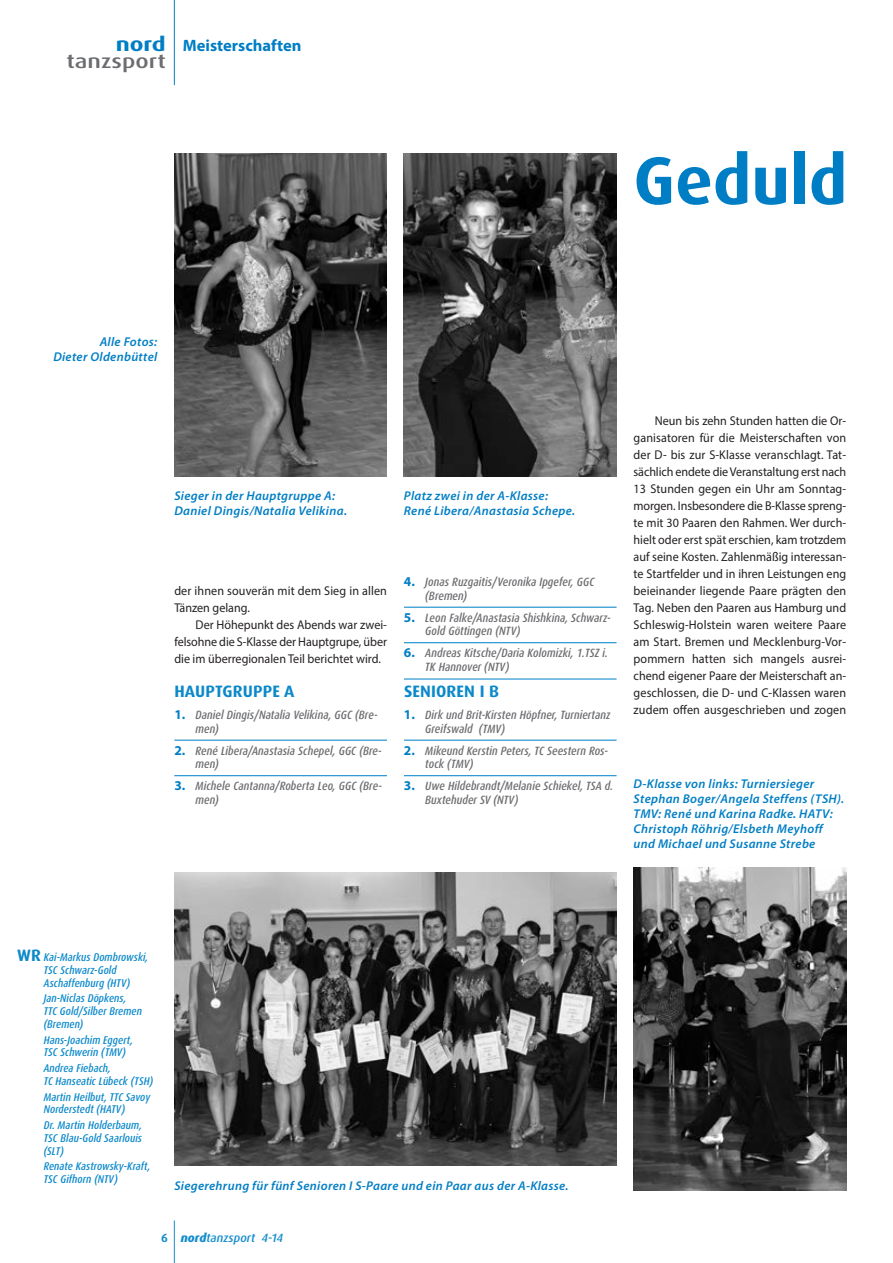
<style>
.page{position:relative;width:893px;height:1263px;background:#fff}
.page>*{position:absolute;margin:0;border:0;box-sizing:border-box;transform-origin:0 0}
.t1{font:700 67.5px "Dax OT";color:#007ec5}
.t2{font:500 19.5px "Dax OT";color:#6c6d70;scale:1.25 1}
.t3{font:700 16.5px "Dax OT";letter-spacing:.01em;color:#0c89cb}
.t4{font:700 16.5px "Myriad Pro";color:#007ec5}
.t5{font:12.75px/17px "Myriad Pro";letter-spacing:.01em;color:#231f20;text-align:justify;scale:.95 1}
.t6{font:italic 600 12.75px/14.9px "Myriad Pro";letter-spacing:.025em;color:#007ec5}
.t7{font:italic 500 condensed 12px/13.5px "Dax OT";color:#6c6d70}
.t8{font:italic 500 12px "Dax OT";color:#178dce}
.t9{font:italic 500 condensed 11.25px/12.8px "Dax OT";color:#0c89cb}
.s1{font-family:"Dax OT";font-size:19.5px}
.s2{font-family:"Myriad Pro";font-weight:700;font-style:normal;font-stretch:normal;font-size:13.5px;color:#007ec5}
.s3{font-weight:700;font-style:normal;font-stretch:normal;font-size:16.5px}
.s4{font-weight:700;font-style:normal}
.s5{font-weight:800}
</style>
<div class="page">
<hr style="left:174px;top:0;width:1px;height:85px;background:#007ec5">
<hr style="left:174px;top:1220px;width:1px;height:43px;background:#178dce">
<hr style="left:174px;top:740px;width:213px;height:1px;background:#178dce">
<hr style="left:174px;top:775px;width:213px;height:1px;background:#178dce">
<img style="left:404px;top:153px;width:213px;height:323px">
<img style="left:174px;top:153px;width:213px;height:323px">
<hr style="left:404px;top:607px;width:213px;height:1px;background:#178dce">
<hr style="left:404px;top:642px;width:213px;height:1px;background:#178dce">
<hr style="left:404px;top:678px;width:213px;height:2px;background:#178dce">
<hr style="left:404px;top:740px;width:213px;height:1px;background:#178dce">
<hr style="left:404px;top:775px;width:213px;height:1px;background:#178dce">
<img style="left:174px;top:872px;width:443px;height:294px">
<img style="left:634px;top:867px;width:212px;height:324px">
<p class="t4" style="left:116px;top:39px;width:187px"><span class="s1">nord</span> Meisterschaften</p>
<h2 class="t2" style="left:67px;top:49px;width:81px">tanzsport</h2>
<h1 class="t1" style="left:634px;top:151px;width:215px">Geduld</h1>
<p class="t6" style="left:53px;top:336px;width:105px;text-align:right">Alle Fotos:<br>Dieter Oldenbüttel</p>
<p class="t6" style="left:174px;top:490px;width:174px">Sieger in der Hauptgruppe A:<br>Daniel Dingis/Natalia Velikina.</p>
<p class="t6" style="left:404px;top:490px;width:173px">Platz zwei in der A-Klasse:<br>René Libera/Anastasia Schepe.</p>
<p class="t5" style="left:174px;top:584px;width:225px">der ihnen souverän mit dem Sieg in allen<br>Tänzen gelang.</p>
<p class="t5" style="left:174px;top:618px;width:225px;text-indent:21px">Der Höhepunkt des Abends war zwei&shy;felsohne die S-Klasse der Hauptgrupe, über die im überregionalen Teil berichtet wird.</p>
<p class="t3" style="left:174px;top:684px;width:122px">HAUPTGRUPPE A</p>
<p class="t7" style="left:196px;top:709px;width:184px;text-indent:-21px"><span class="s2">1.</span> Daniel Dingis/Natalia Velikina, GGC (Bre&shy;men)</p>
<p class="t7" style="left:196px;top:745px;width:188px;text-indent:-21px"><span class="s2">2.</span> René Libera/Anastasia Schepel, GGC (Bre&shy;men)</p>
<p class="t7" style="left:196px;top:780px;width:188px;text-indent:-21px"><span class="s2">3.</span> Michele Cantanna/Roberta Leo, GGC (Bre&shy;men)</p>
<p class="t7" style="left:425px;top:576px;width:171px;text-indent:-21px"><span class="s2">4.</span> Jonas Ruzgaitis/Veronika Ipgefer, GGC (Bremen)</p>
<p class="t7" style="left:425px;top:612px;width:187px;text-indent:-21px"><span class="s2">5.</span> Leon Falke/Anastasia Shishkina, Schwarz-<br>Gold Göttingen (NTV)</p>
<p class="t7" style="left:425px;top:647px;width:184px;text-indent:-21px"><span class="s2">6.</span> Andreas Kitsche/Daria Kolomizki, 1.TSZ i.<br>TK Hannover (NTV)</p>
<p class="t3" style="left:404px;top:684px;width:97px">SENIOREN I B</p>
<p class="t7" style="left:425px;top:709px;width:187px;text-indent:-21px"><span class="s2">1.</span> Dirk und Brit-Kirsten Höpfner, Turniertanz<br>Greifswald (TMV)</p>
<p class="t7" style="left:425px;top:745px;width:184px;text-indent:-21px"><span class="s2">2.</span> Mikeund Kerstin Peters, TC Seestern Ros&shy;tock (TMV)</p>
<p class="t7" style="left:425px;top:780px;width:190px;text-indent:-21px"><span class="s2">3.</span> Uwe Hildebrandt/Melanie Schiekel, TSA d.<br>Buxtehuder SV (NTV)</p>
<p class="t5" style="left:634px;top:414px;width:225px;text-indent:21px">Neun bis zehn Stunden hatten die Or&shy;ganisatoren für die Meisterschaften von der D- bis zur S-Klasse veranschlagt. Tat&shy;sächlich endete die Veranstaltung erst nach 13 Stunden gegen ein Uhr am Sonntag&shy;morgen. Insbesondere die B-Klasse spreng&shy;te mit 30 Paaren den Rahmen. Wer durch&shy;hielt oder erst spät erschien, kam trotzdem auf seine Kosten. Zahlenmäßig interessan&shy;te Startfelder und in ihren Leistungen eng beieinander liegende Paare prägten den Tag. Neben den Paaren aus Hamburg und Schleswig-Holstein waren weitere Paare am Start. Bremen und Mecklenburg-Vor&shy;pommern hatten sich mangels ausrei&shy;chend eigener Paare der Meisterschaft an&shy;geschlossen, die D- und C-Klassen waren zudem offen ausgeschrieben und zogen</p>
<p class="t6" style="left:634px;top:778px;width:212px">D-Klasse von links: Turniersieger Stephan Boger/Angela Steffens (TSH).<br>TMV: René und Karina Radke. HATV:<br>Christoph Röhrig/Elsbeth Meyhoff und Michael und Susanne Strebe</p>
<p class="t9" style="left:44px;top:952px;width:106px;text-indent:-27px"><span class="s3">WR</span> Kai-Markus Dombrowski,<br>TSC Schwarz-Gold<br>Aschaffenburg (HTV)</p>
<p class="t9" style="left:44px;top:993px;width:100px">Jan-Niclas Döpkens,<br>TTC Gold/Silber Bremen (Bremen)</p>
<p class="t9" style="left:44px;top:1034px;width:91px">Hans-Joachim Eggert,<br>TSC Schwerin (TMV)</p>
<p class="t9" style="left:44px;top:1063px;width:111px">Andrea Fiebach,<br>TC Hanseatic Lübeck (TSH)</p>
<p class="t9" style="left:44px;top:1091px;width:108px">Martin Heilbut, TTC Savoy<br>Norderstedt (HATV)</p>
<p class="t9" style="left:44px;top:1119px;width:100px;text-align:justify">Dr. Martin Holderbaum, TSC Blau-Gold Saarlouis (SLT)</p>
<p class="t9" style="left:44px;top:1161px;width:108px">Renate Kastrowsky-Kraft,<br>TSC Gifhorn (NTV)</p>
<p class="t6" style="left:174px;top:1179px;width:396px">Siegerehrung für fünf Senioren I S-Paare und ein Paar aus der A-Klasse.</p>
<p class="t8" style="left:161px;top:1230px;width:123px"><span class="s4">6</span> <span class="s5">nord</span>tanzsport 4-14</p>
</div>
